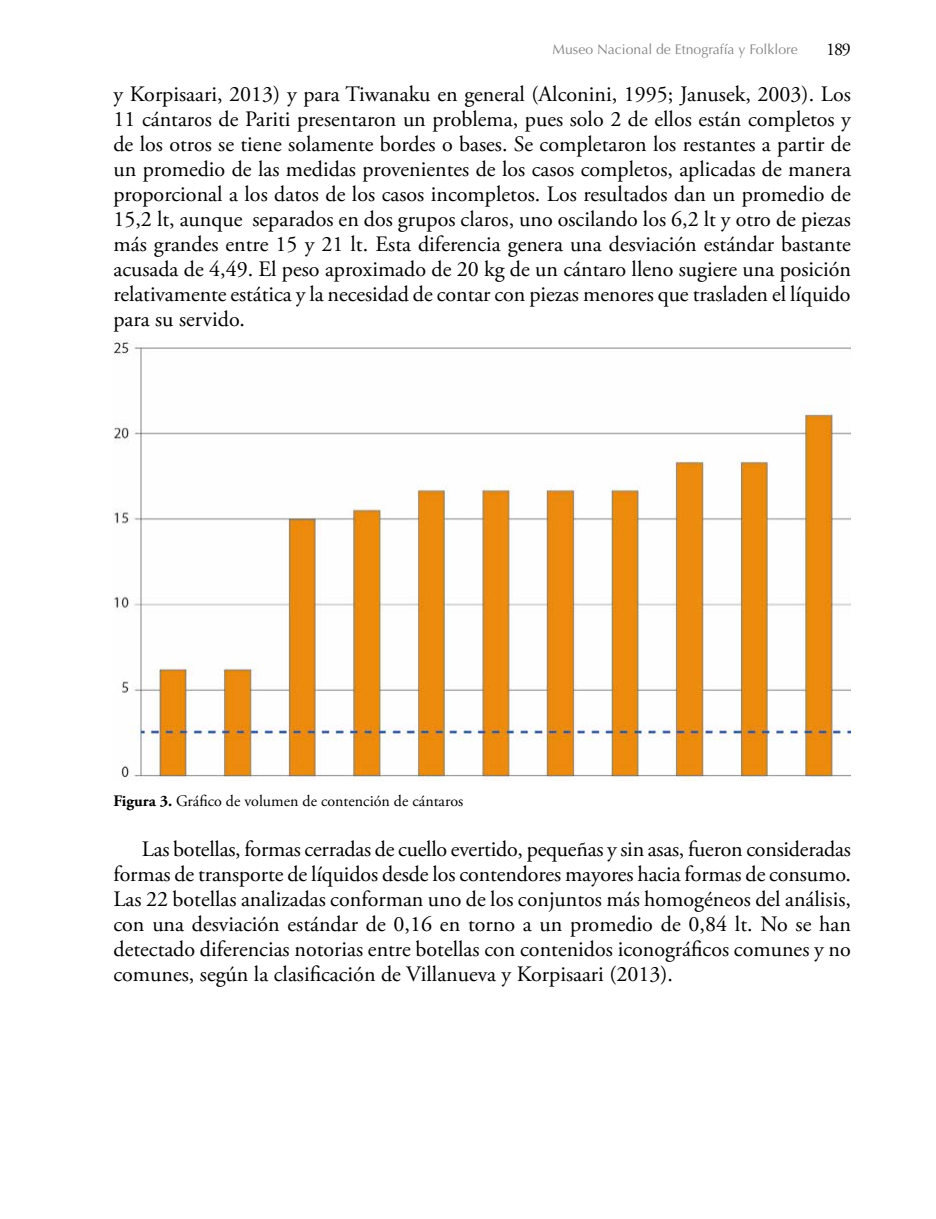
<style>
.page{position:relative;width:936px;height:1219px;background:#fff}
.page>*{position:absolute;margin:0;border:0;box-sizing:border-box;transform-origin:0 0}
.t1{font:22px/25px "Adobe Garamond Pro";color:#000;text-align:justify}
.t2{font:18px "Adobe Garamond Pro";color:#000}
.t3{font:16px "Adobe Garamond Pro";color:#000}
.t4{font:14px "Optima LT Std";color:#878787}
.s1{font-weight:700}
</style>
<div class="page">
<img style="left:113px;top:340px;width:737px;height:440px">
<p class="t4" style="left:552px;top:41px;width:247px">Museo Nacional de Etnografía y Folklore</p>
<p class="t2" style="left:826px;top:38px;width:26px">189</p>
<p class="t1" style="left:113px;top:82px;width:739px">y Korpisaari, 2013) y para Tiwanaku en general (Alconini, 1995; Janusek, 2003). Los 11 cántaros de Pariti presentaron un problema, pues solo 2 de ellos están completos y de los otros se tiene solamente bordes o bases. Se completaron los restantes a partir de un promedio de las medidas provenientes de los casos completos, aplicadas de manera proporcional a los datos de los casos incompletos. Los resultados dan un promedio de 15,2 lt, aunque separados en dos grupos claros, uno oscilando los 6,2 lt y otro de piezas más grandes entre 15 y 21 lt. Esta diferencia genera una desviación estándar bastante acusada de 4,49. El peso aproximado de 20 kg de un cántaro lleno sugiere una posición relativamente estática y la necesidad de contar con piezas menores que trasladen el líquido para su servido.</p>
<p class="t3" style="left:113px;top:791px;width:351px"><span class="s1">Figura 3.</span> Gráfico de volumen de contención de cántaros</p>
<p class="t1" style="left:113px;top:837px;width:739px;text-indent:28px">Las botellas, formas cerradas de cuello evertido, pequeñas y sin asas, fueron consideradas formas de transporte de líquidos desde los contendores mayores hacia formas de consumo.<br>Las 22 botellas analizadas conforman uno de los conjuntos más homogéneos del análisis, con una desviación estándar de 0,16 en torno a un promedio de 0,84 lt. No se han detectado diferencias notorias entre botellas con contenidos iconográficos comunes y no comunes, según la clasificación de Villanueva y Korpisaari (2013).</p>
</div>
